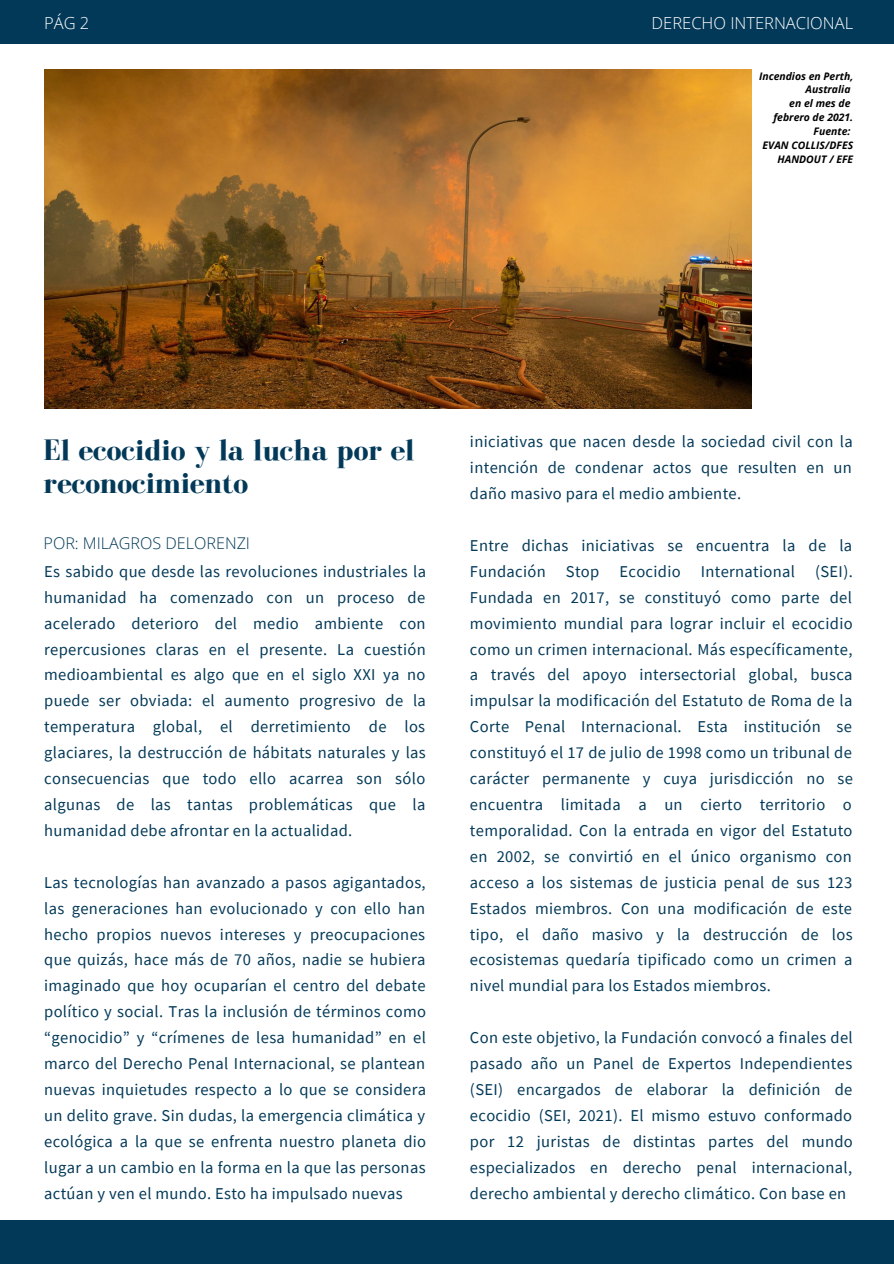
<style>
.page{position:relative;width:894px;height:1264px;background:#fff}
.page>*{position:absolute;margin:0;border:0;box-sizing:border-box;transform-origin:0 0}
.t1{font:700 30.45px/32.8px "Bodoni FLF";color:#033958}
.t2{font:16.5px/26px "Source Sans Pro";letter-spacing:.02em;color:#033958;text-align:justify}
.t3{font:300 16.5px "Open Sans";color:#fff}
.t4{font:300 16.2px "Open Sans";color:#033958}
.t5{font:italic 700 10.35px/14px "Open Sans";color:#000;text-align:right}
</style>
<div class="page">
<div style="left:0;top:0;width:893px;height:44px;background:#033958"></div>
<div style="left:0;top:1220px;width:893px;height:43px;background:#033958"></div>
<img style="left:44px;top:70px;width:707px;height:339px">
<p class="t3" style="left:44px;top:11px;width:47px">PÁG 2</p>
<p class="t3" style="left:651px;top:11px;width:203px">DERECHO INTERNACIONAL</p>
<p class="t5" style="left:758px;top:68px;width:96px">Incendios en Perth,<br>Australia</p>
<p class="t5" style="left:789px;top:96px;width:63px">en el mes de</p>
<p class="t5" style="left:773px;top:110px;width:81px">febrero de 2021.</p>
<p class="t5" style="left:813px;top:124px;width:38px">Fuente:</p>
<p class="t5" style="left:762px;top:138px;width:92px">EVAN COLLIS/DFES<br>HANDOUT / EFE</p>
<p class="t1" style="left:44px;top:433px;width:372px">El ecocidio y la lucha por el reconocimiento</p>
<p class="t4" style="left:44px;top:531px;width:208px">POR: MILAGROS DELORENZI</p>
<p class="t2" style="left:44px;top:558px;width:383px">Es sabido que desde las revoluciones industriales la humanidad ha comenzado con un proceso de acelerado deterioro del medio ambiente con repercusiones claras en el presente. La cuestión medioambiental es algo que en el siglo XXI ya no puede ser obviada: el aumento progresivo de la temperatura global, el derretimiento de los glaciares, la destrucción de hábitats naturales y las consecuencias que todo ello acarrea son sólo algunas de las tantas problemáticas que la humanidad debe afrontar en la actualidad.</p>
<p class="t2" style="left:44px;top:868px;width:383px">Las tecnologías han avanzado a pasos agigantados, las generaciones han evolucionado y con ello han hecho propios nuevos intereses y preocupaciones que quizás, hace más de 70 años, nadie se hubiera imaginado que hoy ocuparían el centro del debate político y social. Tras la inclusión de términos como “genocidio” y “crímenes de lesa humanidad” en el marco del Derecho Penal Internacional, se plantean nuevas inquietudes respecto a lo que se considera un delito grave. Sin dudas, la emergencia climática y ecológica a la que se enfrenta nuestro planeta dio lugar a un cambio en la forma en la que las personas actúan y ven el mundo. Esto ha impulsado nuevas</p>
<p class="t2" style="left:470px;top:428px;width:384px">iniciativas que nacen desde la sociedad civil con la intención de condenar actos que resulten en un daño masivo para el medio ambiente.</p>
<p class="t2" style="left:470px;top:532px;width:384px">Entre dichas iniciativas se encuentra la de la Fundación Stop Ecocidio International (SEI).<br>Fundada en 2017, se constituyó como parte del movimiento mundial para lograr incluir el ecocidio como un crimen internacional. Más específicamente, a través del apoyo intersectorial global, busca impulsar la modificación del Estatuto de Roma de la Corte Penal Internacional. Esta institución se constituyó el 17 de julio de 1998 como un tribunal de carácter permanente y cuya jurisdicción no se encuentra limitada a un cierto territorio o temporalidad. Con la entrada en vigor del Estatuto en 2002, se convirtió en el único organismo con acceso a los sistemas de justicia penal de sus 123<br>Estados miembros. Con una modificación de este tipo, el daño masivo y la destrucción de los ecosistemas quedaría tipificado como un crimen a nivel mundial para los Estados miembros.</p>
<p class="t2" style="left:470px;top:1024px;width:384px">Con este objetivo, la Fundación convocó a finales del pasado año un Panel de Expertos Independientes (SEI) encargados de elaborar la definición de ecocidio (SEI, 2021). El mismo estuvo conformado por 12 juristas de distintas partes del mundo especializados en derecho penal internacional, derecho ambiental y derecho climático. Con base en</p>
</div>
